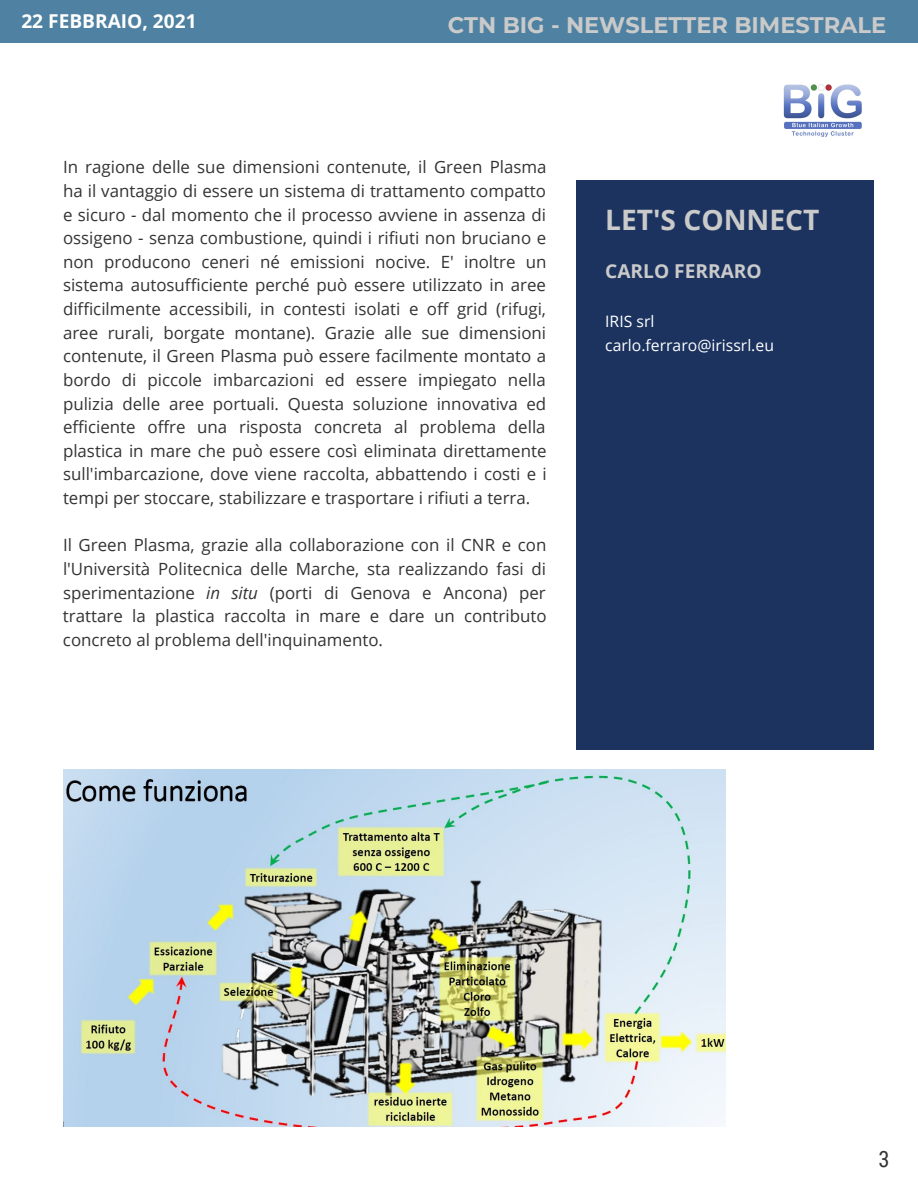
<style>
.page{position:relative;width:918px;height:1188px;background:#fff}
.page>*{position:absolute;margin:0;border:0;box-sizing:border-box;transform-origin:0 0}
.t1{font:700 28.2px "Open Sans";color:#cacaca}
.t2{font:700 22.5px "Montserrat";color:#cacaca}
.t3{font:22.5px "Roboto Condensed";color:#333}
.t4{font:700 19.2px "Open Sans";color:#fff}
.t5{font:700 19.2px "Open Sans";color:#cacaca}
.t6{font:16.8px/23.7px "Open Sans";color:#333;text-align:justify}
.t7{font:15.75px/23.7px "Open Sans";color:#fff}
.s1{font-style:italic}
</style>
<div class="page">
<div style="left:0;top:0;width:918px;height:43px;background:#4f82a2"></div>
<img style="left:783px;top:84px;width:79px;height:53px">
<div style="left:576px;top:180px;width:297px;height:569px;background:#1c335f"></div>
<img style="left:63px;top:770px;width:663px;height:356px">
<p class="t4" style="left:21px;top:8px;width:177px">22 FEBBRAIO, 2021</p>
<h2 class="t2" style="left:448px;top:8px;width:440px">CTN BIG - NEWSLETTER BIMESTRALE</h2>
<p class="t6" style="left:63px;top:155px;width:485px">In ragione delle sue dimensioni contenute, il Green Plasma ha il vantaggio di essere un sistema di trattamento compatto e sicuro - dal momento che il processo avviene in assenza di ossigeno - senza combustione, quindi i rifiuti non bruciano e non producono ceneri né emissioni nocive. E' inoltre un sistema autosufficiente perché può essere utilizzato in aree difficilmente accessibili, in contesti isolati e off grid (rifugi, aree rurali, borgate montane). Grazie alle sue dimensioni contenute, il Green Plasma può essere facilmente montato a bordo di piccole imbarcazioni ed essere impiegato nella pulizia delle aree portuali. Questa soluzione innovativa ed efficiente offre una risposta concreta al problema della plastica in mare che può essere così eliminata direttamente sull'imbarcazione, dove viene raccolta, abbattendo i costi e i tempi per stoccare, stabilizzare e trasportare i rifiuti a terra.</p>
<p class="t6" style="left:63px;top:533px;width:485px">Il Green Plasma, grazie alla collaborazione con il CNR e con l'Università Politecnica delle Marche, sta realizzando fasi di sperimentazione <span class="s1">in situ</span> (porti di Genova e Ancona) per trattare la plastica raccolta in mare e dare un contributo concreto al problema dell'inquinamento.</p>
<h1 class="t1" style="left:605px;top:199px;width:216px">LET'S CONNECT</h1>
<p class="t5" style="left:605px;top:257px;width:158px">CARLO FERRARO</p>
<p class="t7" style="left:605px;top:309px;width:170px">IRIS srl carlo.ferraro@irissrl.eu</p>
<h2 class="t3" style="left:879px;top:1143px;width:13px">3</h2>
</div>
